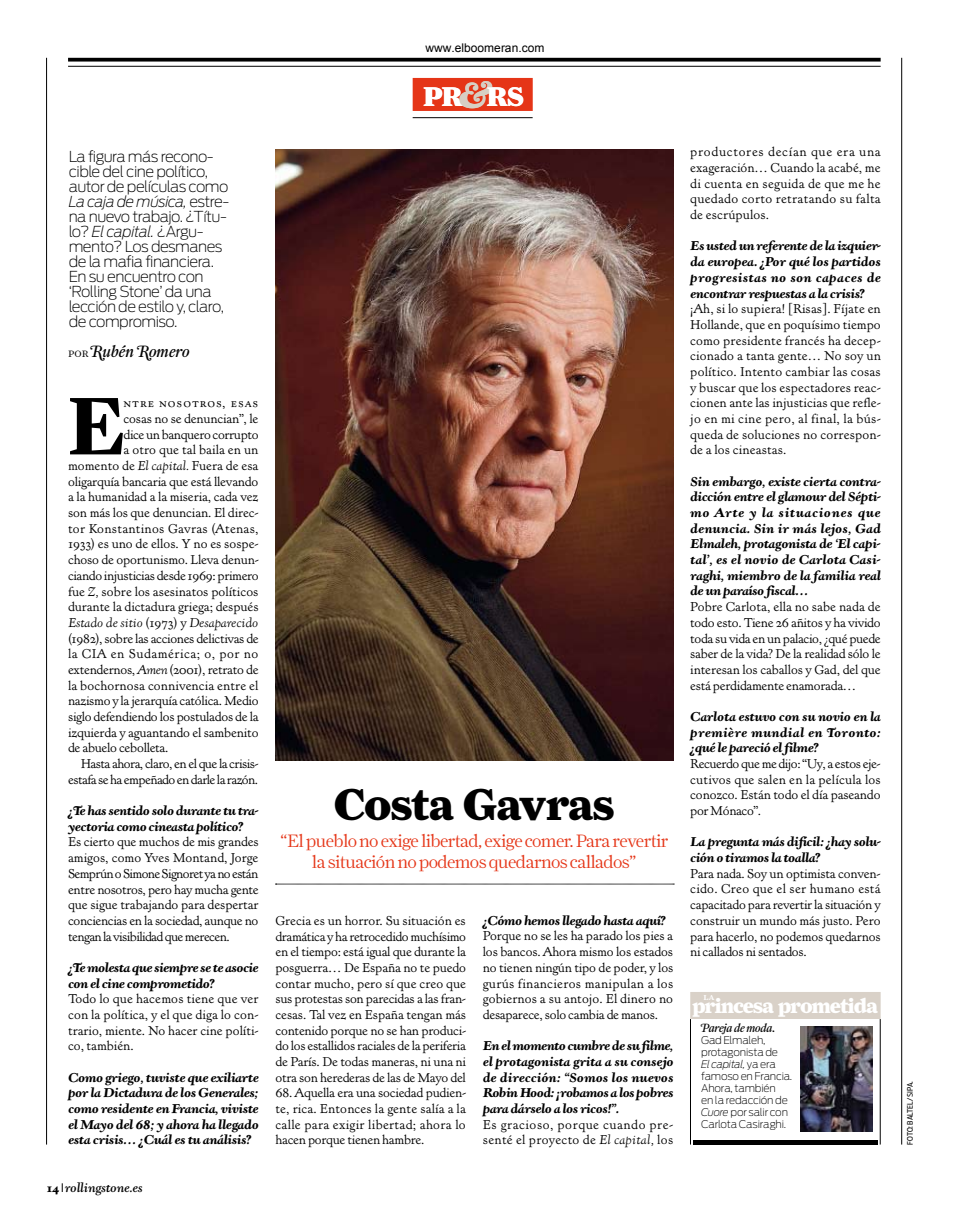
<style>
.page{position:relative;width:970px;height:1221px;background:#fff}
.page>*{position:absolute;margin:0;border:0;box-sizing:border-box;transform-origin:0 0}
.t1{font:700 81.9px "Farnham Display";color:#000}
.t2{font:900 45px "Farnham Display";letter-spacing:-.005em;color:#000}
.t3{font:900 27.15px "Farnham Display";color:#fff}
.t4{font:900 20.85px "Farnham Display";letter-spacing:-.03em;color:#fff}
.t5{font:300 18px/21px "Farnham Display";letter-spacing:-.035em;color:#e53517;text-align:center}
.t6{font:16.5px "Farnham Display Reg Ital Swash";letter-spacing:-.005em;color:#000}
.t7{font:200 15px/15px "Antenna";letter-spacing:-.035em;color:#000}
.t8{font:13.5px/15.6px "New Kennerley HTF Roman";letter-spacing:-.005em;color:#000;text-align:justify}
.t9{font:13.5px/15.6px "New Kennerley HTF Black Ital";letter-spacing:-.015em;color:#000;text-align:justify}
.t10{font:13.5px/15.6px "New Kennerley HTF Roman";letter-spacing:-.035em;color:#000;text-align:right}
.t11{font:13.5px/15.6px "New Kennerley HTF Roman";letter-spacing:.045em;color:#000}
.t12{font:13.5px "New Kennerley HTF Italic";letter-spacing:.005em;color:#000}
.t13{font:13.5px "New Kennerley HTF Semi Ital";color:#000}
.t14{font:13.5px "New Kennerley HTF Small Caps";letter-spacing:.07em;color:#000}
.t15{font:12px "Arial";color:#000}
.t16{font:12px "Farnham Display Reg Ital Swash";letter-spacing:-.025em;color:#000}
.t17{font:200 10.5px/12px "Antenna";letter-spacing:-.02em;color:#000}
.t18{font:9.15px "Farnham Display Medium SC";color:#fff}
.t19{font:7.5px "Antenna Cond";letter-spacing:-.01em;color:#000}
.s1{font-style:italic;font-size:36.75px;color:#d7cfc4}
.s2{font-style:italic}
.s3{font-family:"Farnham Display Light SC";font-size:12px}
.s4{font-family:"New Kennerley HTF Italic"}
.s5{font-family:"New Kennerley HTF Roman"}
.s6{font-family:"New Kennerley HTF Black";font-size:12.45px}
</style>
<div class="page">
<svg style="left:68px;top:58px;width:812px;height:4px;fill:#000"></svg>
<hr style="left:68px;top:66px;width:812px;height:1px;background:#000">
<hr style="left:901px;top:58px;width:1px;height:1086px;background:#000">
<hr style="left:46px;top:58px;width:1px;height:1086px;background:#000">
<img style="left:275px;top:150px;width:398px;height:610px">
<hr style="left:412px;top:117px;width:120px;height:1px;background:#000">
<div style="left:412px;top:78px;width:120px;height:33px;background:#e53517"></div>
<svg style="left:275px;top:883px;width:399px;height:1px"></svg>
<div style="left:693px;top:1139px;width:184px;height:5px;background:#000"></div>
<hr style="left:690px;top:1019px;width:1px;height:125px;background:#000">
<hr style="left:879px;top:1019px;width:1px;height:125px;background:#000">
<div style="left:690px;top:991px;width:190px;height:27px;background:#d9d1c8"></div>
<img style="left:800px;top:1026px;width:72px;height:105px">
<p class="t15" style="left:425px;top:39px;width:120px">www.elboomeran.com</p>
<h3 class="t3" style="left:423px;top:80px;width:102px">pr<span class="s1">&amp;</span>rs</h3>
<p class="t7" style="left:69px;top:149px;width:162px">La figura más recono&shy;cible del cine político, autor de películas como<br><span class="s2">La caja de música,</span> estre&shy;na nuevo trabajo. ¿Títu&shy;lo? <span class="s2">El capital.</span> ¿Argu&shy;mento? Los desmanes de la mafia financiera.<br>En su encuentro con ‘Rolling Stone’ da una lección de estilo y, claro, de compromiso.</p>
<p class="t8" style="left:690px;top:144px;width:192px">productores decían que era una exageración… Cuando la acabé, me di cuenta en seguida de que me he quedado corto retratando su falta de escrúpulos.</p>
<p class="t9" style="left:690px;top:238px;width:192px">Es usted un referente de la izquier&shy;da europea. ¿Por qué los partidos progresistas no son capaces de encontrar respuestas a la crisis?</p>
<p class="t8" style="left:690px;top:301px;width:192px">¡Ah, si lo supiera! [Risas]. Fíjate en Hollande, que en poquísimo tiempo como presidente francés ha decep&shy;cionado a tanta gente… No soy un político. Intento cambiar las cosas y buscar que los espectadores reac&shy;cionen ante las injusticias que refle&shy;jo en mi cine pero, al final, la bús&shy;queda de soluciones no correspon&shy;de a los cineastas.</p>
<p class="t9" style="left:690px;top:473px;width:192px">Sin embargo, existe cierta contra&shy;dicción entre el glamour del Sépti&shy;mo Arte y la situaciones que denuncia. Sin ir más lejos, Gad Elmaleh, protagonista de ‘El capi&shy;tal’, es el novio de Carlota Casi&shy;raghi, miembro de la familia real de un paraíso fiscal…</p>
<p class="t8" style="left:690px;top:599px;width:192px">Pobre Carlota, ella no sabe nada de todo esto. Tiene 26 añitos y ha vivido toda su vida en un palacio, ¿qué puede saber de la vida? De la realidad sólo le interesan los caballos y Gad, del que está perdidamente enamorada…</p>
<p class="t9" style="left:690px;top:709px;width:192px">Carlota estuvo con su novio en la première mundial en Toronto: ¿qué le pareció el filme?</p>
<p class="t8" style="left:690px;top:756px;width:192px">Recuerdo que me dijo: “Uy, a estos eje&shy;cutivos que salen en la película los conozco. Están todo el día paseando por Mónaco”.</p>
<p class="t9" style="left:690px;top:834px;width:192px">La pregunta más difícil: ¿hay solu&shy;ción o tiramos la toalla?</p>
<p class="t8" style="left:690px;top:865px;width:192px">Para nada. Soy un optimista conven&shy;cido. Creo que el ser humano está capacitado para revertir la situación y construir un mundo más justo. Pero para hacerlo, no podemos quedarnos ni callados ni sentados.</p>
<p class="t6" style="left:68px;top:342px;width:123px"><span class="s3">por</span> Rubén Romero</p>
<h1 class="t1" style="left:68px;top:377px;width:57px">E</h1>
<p class="t14" style="left:123px;top:395px;width:136px">ntre nosotros, esas</p>
<p class="t8" style="left:68px;top:411px;width:192px;text-align:right">cosas no se denuncian”, le<br>dice un banquero corrupto<br>a otro que tal baila en un<br>momento de <span class="s4">El capital.</span> Fuera de esa oligarquía bancaria que está llevando a la humanidad a la miseria, cada vez son más los que denuncian. El direc&shy;tor Konstantinos Gavras (Atenas, 1933) es uno de ellos. Y no es sospe&shy;choso de oportunismo. Lleva denun&shy;ciando injusticias desde 1969: primero fue <span class="s4">Z,</span> sobre los asesinatos políticos durante la dictadura griega; después</p>
<p class="t12" style="left:68px;top:614px;width:192px">Estado de sitio <span class="s5">(1973) y</span> Desaparecido</p>
<p class="t8" style="left:68px;top:630px;width:192px">(1982), sobre las acciones delictivas de la CIA en Sudamérica; o, por no extendernos, <span class="s4">Amen</span> (2001), retrato de la bochornosa connivencia entre el nazismo y la jerarquía católica. Medio siglo defendiendo los postulados de la izquierda y aguantando el sambenito de abuelo cebolleta.</p>
<p class="t10" style="left:68px;top:756px;width:192px">Hasta ahora, claro, en el que la crisis&shy;estafa se ha empeñado en darle la razón.</p>
<p class="t9" style="left:68px;top:803px;width:192px">¿Te has sentido solo durante tu tra&shy;yectoria como cineasta político?</p>
<p class="t8" style="left:68px;top:834px;width:192px">Es cierto que muchos de mis grandes amigos, como Yves Montand, Jorge Semprún o Simone Signoret ya no están entre nosotros, pero hay mucha gente que sigue trabajando para despertar conciencias en la sociedad, aunque no tengan la visibilidad que merecen.</p>
<p class="t9" style="left:68px;top:959px;width:192px">¿Te molesta que siempre se te asocie con el cine comprometido?</p>
<p class="t8" style="left:68px;top:991px;width:192px">Todo lo que hacemos tiene que ver con la política, y el que diga lo con&shy;trario, miente. No hacer cine políti&shy;co, también.</p>
<p class="t9" style="left:68px;top:1069px;width:192px">Como griego, tuviste que exiliarte por la Dictadura de los Generales; como residente en Francia, viviste el Mayo del 68; y ahora ha llegado esta crisis… ¿Cuál es tu análisis?</p>
<h2 class="t2" style="left:334px;top:776px;width:281px">Costa Gavras</h2>
<h3 class="t5" style="left:280px;top:830px;width:390px">“El pueblo no exige libertad, exige comer. Para revertir la situación no podemos quedarnos callados”</h3>
<p class="t9" style="left:483px;top:912px;width:184px">¿Cómo hemos llegado hasta aquí?</p>
<p class="t8" style="left:483px;top:928px;width:192px">Porque no se les ha parado los pies a los bancos. Ahora mismo los estados no tienen ningún tipo de poder, y los gurús financieros manipulan a los gobiernos a su antojo. El dinero no desaparece, solo cambia de manos.</p>
<p class="t9" style="left:483px;top:1038px;width:192px">En el momento cumbre de su filme, el protagonista grita a su consejo de dirección: “Somos los nuevos Robin Hood: ¡robamos a los pobres para dárselo a los ricos!”.</p>
<p class="t11" style="left:483px;top:1116px;width:192px">Es gracioso, porque cuando pre&shy;senté el proyecto de <span class="s4">El capital,</span> los</p>
<p class="t8" style="left:275px;top:913px;width:192px">Grecia es un horror. Su situación es dramática y ha retrocedido muchísimo en el tiempo: está igual que durante la posguerra… De España no te puedo contar mucho, pero sí que creo que sus protestas son parecidas a las fran&shy;cesas. Tal vez en España tengan más contenido porque no se han produci&shy;do los estallidos raciales de la periferia de París. De todas maneras, ni una ni otra son herederas de las de Mayo del</p>
<p class="t8" style="left:275px;top:1085px;width:192px">68. Aquella era una sociedad pudien&shy;te, rica. Entonces la gente salía a la calle para exigir libertad; ahora lo hacen porque tienen hambre.</p>
<p class="t18" style="left:703px;top:991px;width:12px">la</p>
<h3 class="t4" style="left:692px;top:992px;width:187px">princesa prometida</h3>
<p class="t16" style="left:701px;top:1021px;width:76px">Pareja de moda.</p>
<p class="t17" style="left:701px;top:1034px;width:93px">Gad Elmaleh, protagonista de<br><span class="s2">El capital,</span> ya era famoso en Francia.<br>Ahora, también<br>en la redacción de<br><span class="s2">Cuore</span> por salir con<br>Carlota Casiraghi.</p>
<p class="t13" style="left:47px;top:1179px;width:97px"><span class="s6">14</span> rollingstone.es</p>
<p class="t19" style="left:905px;top:1144px;width:65px;rotate:-90deg">foto: BALTEL/ Sipa.</p>
</div>
